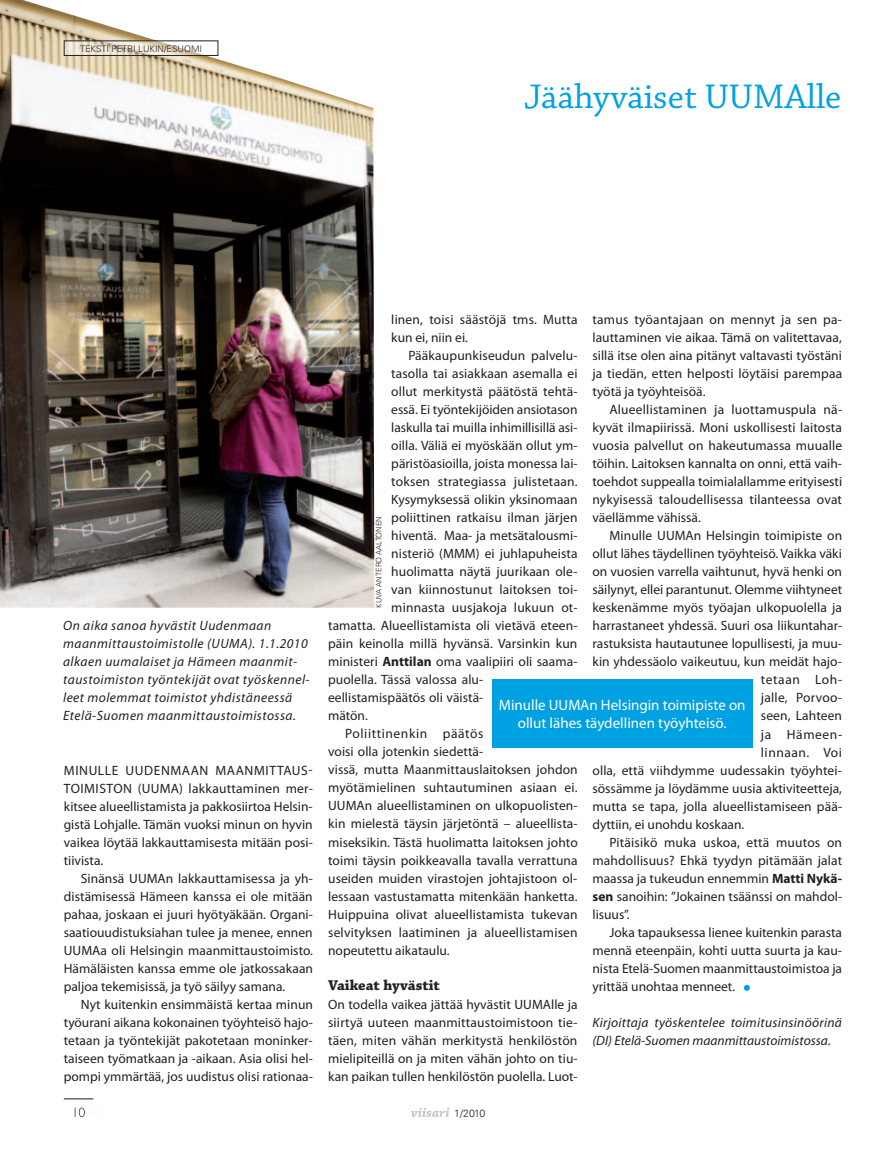
<style>
.page{position:relative;width:893px;height:1149px;background:#fff}
.page>*{position:absolute;margin:0;border:0;box-sizing:border-box;transform-origin:0 0}
.t1{font:36px "Chaparral Pro";color:#00a1e3}
.t2{font:15px/18px "Myriad Pro";color:#fff;text-align:center}
.t3{font:700 15px "Chaparral Pro";color:#231f20}
.t4{font:13.5px/18px "Myriad Pro";letter-spacing:.005em;color:#231f20;text-align:justify}
.t5{font:italic 13.5px/18px "Myriad Pro";letter-spacing:.035em;color:#231f20}
.t6{font:13.5px "Myriad Pro";letter-spacing:.04em;color:#231f20}
.t7{font:300 10.5px "Univers";color:#231f20}
.t8{font:300 9px "Univers";color:#231f20}
.t9{font:300 7.5px "Univers";color:#231f20}
.s1{font-weight:700}
</style>
<div class="page">
<img style="left:66px;top:1099px;width:28px;height:18px">
<svg style="left:75px;top:1107px;width:13px;height:10px"></svg>
<svg style="left:64px;top:1098px;width:29px;height:1px"></svg>
<svg style="left:411px;top:1107px;width:38px;height:9px"></svg>
<img style="left:0;top:0;width:374px;height:607px">
<div style="left:492px;top:679px;width:260px;height:68px;background:#00a1e3"></div>
<svg style="left:744px;top:984px;width:6px;height:6px"></svg>
<svg style="left:206px;top:43px;width:10px;height:11px"></svg>
<img style="left:66px;top:43px;width:140px;height:11px">
<div style="left:64px;top:41px;width:154px;height:15px;border:1px solid #231f20"></div>
<p class="t8" style="left:80px;top:43px;width:124px">TEKSTI PETRI LUKIN/ESUOMI</p>
<h1 class="t1" style="left:524px;top:76px;width:319px">Jäähyväiset UUMAlle</h1>
<p class="t5" style="left:63px;top:616px;width:248px">On aika sanoa hyvästit Uudenmaan maanmittaustoimistolle (UUMA). 1.1.2010 alkaen uumalaiset ja Hämeen maanmit&shy;taustoimiston työntekijät ovat työskennel&shy;leet molemmat toimistot yhdistäneessä Etelä-Suomen maanmittaustoimistossa.</p>
<p class="t4" style="left:64px;top:760px;width:251px">MINULLE UUDENMAAN MAANMITTAUS-TOIMISTON (UUMA) lakkauttaminen mer&shy;kitsee alueellistamista ja pakkosiirtoa Helsin&shy;gistä Lohjalle. Tämän vuoksi minun on hyvin vaikea löytää lakkauttamisesta mitään posi&shy;tiivista.</p>
<p class="t4" style="left:64px;top:868px;width:251px;text-indent:17px">Sinänsä UUMAn lakkauttamisessa ja yh&shy;distämisessä Hämeen kanssa ei ole mitään pahaa, joskaan ei juuri hyötyäkään. Organi&shy;saatiouudistuksiahan tulee ja menee, ennen UUMAa oli Helsingin maanmittaustoimisto.<br>Hämäläisten kanssa emme ole jatkossakaan paljoa tekemisissä, ja työ säilyy samana.</p>
<p class="t4" style="left:64px;top:994px;width:251px;text-indent:17px">Nyt kuitenkin ensimmäistä kertaa minun työurani aikana kokonainen työyhteisö hajo&shy;tetaan ja työntekijät pakotetaan moninker&shy;taiseen työmatkaan ja -aikaan. Asia olisi hel&shy;pompi ymmärtää, jos uudistus olisi rationaa-</p>
<p class="t4" style="left:391px;top:310px;width:188px">linen, toisi säästöjä tms. Mutta kun ei, niin ei.</p>
<p class="t4" style="left:408px;top:346px;width:171px">Pääkaupunkiseudun palvelu-</p>
<p class="t4" style="left:391px;top:364px;width:188px">tasolla tai asiakkaan asemalla ei</p>
<p class="t4" style="left:391px;top:382px;width:188px">ollut merkitystä päätöstä tehtä-</p>
<p class="t4" style="left:391px;top:400px;width:188px">essä. Ei työntekijöiden ansiotason</p>
<p class="t4" style="left:391px;top:418px;width:188px">laskulla tai muilla inhimillisillä asi-</p>
<p class="t4" style="left:391px;top:436px;width:188px">oilla. Väliä ei myöskään ollut ym-</p>
<p class="t4" style="left:391px;top:454px;width:188px">päristöasioilla, joista monessa lai-</p>
<p class="t4" style="left:391px;top:472px;width:188px">toksen strategiassa julistetaan.</p>
<p class="t4" style="left:391px;top:490px;width:188px">Kysymyksessä olikin yksinomaan</p>
<p class="t4" style="left:391px;top:508px;width:188px">poliittinen ratkaisu ilman järjen</p>
<p class="t4" style="left:391px;top:526px;width:188px">hiventä. Maa- ja metsätalousmi-</p>
<p class="t4" style="left:391px;top:544px;width:188px">nisteriö (MMM) ei juhlapuheista</p>
<p class="t4" style="left:391px;top:562px;width:188px">huolimatta näytä juurikaan ole-</p>
<p class="t4" style="left:391px;top:580px;width:188px">van kiinnostunut laitoksen toi-</p>
<p class="t4" style="left:391px;top:598px;width:188px">minnasta uusjakoja lukuun ot-</p>
<p class="t4" style="left:328px;top:616px;width:251px">tamatta. Alueel listamista oli vietävä eteen-</p>
<p class="t4" style="left:328px;top:634px;width:251px">päin keinolla millä hyvänsä. Varsinkin kun</p>
<p class="t4" style="left:328px;top:652px;width:251px">ministeri <span class="s1">Anttilan</span> oma vaalipiiri oli saama-</p>
<p class="t4" style="left:328px;top:670px;width:157px">puolella. Tässä valossa alu-</p>
<p class="t4" style="left:328px;top:688px;width:157px">eellistamispäätös oli väistä-</p>
<p class="t4" style="left:328px;top:706px;width:41px">mätön.</p>
<p class="t6" style="left:345px;top:725px;width:140px">Poliittinenkin päätös</p>
<p class="t4" style="left:328px;top:742px;width:157px">voisi olla jotenkin siedettä-</p>
<p class="t4" style="left:328px;top:760px;width:251px">vissä, mutta Maanmittauslaitoksen johdon</p>
<p class="t4" style="left:328px;top:778px;width:251px">myötämielinen suhtautuminen asiaan ei.</p>
<p class="t4" style="left:328px;top:796px;width:251px">UUMAn alueellistaminen on ulkopuolisten-</p>
<p class="t4" style="left:328px;top:814px;width:251px">kin mielestä täysin järjetöntä – alueellista-</p>
<p class="t4" style="left:328px;top:832px;width:251px">miseksikin. Tästä huolimatta laitoksen johto</p>
<p class="t4" style="left:328px;top:850px;width:251px">toimi täysin poikkeavalla tavalla verrattuna</p>
<p class="t4" style="left:328px;top:868px;width:251px">useiden muiden virastojen johtajistoon ol-</p>
<p class="t4" style="left:328px;top:886px;width:251px">lessaan vastustamatta mitenkään hanketta.</p>
<p class="t4" style="left:328px;top:904px;width:251px">Huippuina olivat alueellistamista tukevan</p>
<p class="t4" style="left:328px;top:922px;width:251px">selvityksen laatiminen ja alueellistamisen</p>
<p class="t4" style="left:328px;top:940px;width:123px">nopeutettu aikataulu.</p>
<p class="t3" style="left:328px;top:975px;width:113px">Vaikeat hyvästit</p>
<p class="t4" style="left:328px;top:994px;width:251px">On todella vaikea jättää hyvästit UUMAlle ja siirtyä uuteen maanmittaustoimistoon tie&shy;täen, miten vähän merkitystä henkilöstön mielipiteillä on ja miten vähän johto on tiu&shy;kan paikan tullen henkilöstön puolella. Luot-</p>
<p class="t4" style="left:592px;top:310px;width:251px">tamus työantajaan on mennyt ja sen pa&shy;lauttaminen vie aikaa. Tämä on valitettavaa, sillä itse olen aina pitänyt valtavasti työstäni ja tiedän, etten helposti löytäisi parempaa työtä ja työyhteisöä.</p>
<p class="t4" style="left:592px;top:400px;width:251px;text-indent:17px">Alueellistaminen ja luottamuspula nä&shy;kyvät ilmapiirissä. Moni uskollisesti laitosta vuosia palvellut on hakeutumassa muualle töihin. Laitoksen kannalta on onni, että vaih&shy;toehdot suppealla toimialallamme erityisesti nykyisessä taloudellisessa tilanteessa ovat väellämme vähissä.</p>
<p class="t4" style="left:609px;top:526px;width:234px">Minulle UUMAn Helsingin toimipiste on</p>
<p class="t4" style="left:592px;top:544px;width:251px">ollut lähes täydellinen työyhteisö. Vaikka väki</p>
<p class="t4" style="left:592px;top:562px;width:251px">on vuosien varrella vaihtunut, hyvä henki on</p>
<p class="t4" style="left:592px;top:580px;width:251px">säilynyt, ellei parantunut. Olemme viihtyneet</p>
<p class="t4" style="left:592px;top:598px;width:251px">keskenämme myös työajan ulkopuolella ja</p>
<p class="t4" style="left:592px;top:616px;width:251px">harrastaneet yhdessä. Suuri osa liikuntahar-</p>
<p class="t4" style="left:592px;top:634px;width:251px">rastuksista hautautunee lopullisesti, ja muu-</p>
<p class="t4" style="left:592px;top:652px;width:251px">kin yhdessäolo vaikeutuu, kun meidät hajo-</p>
<p class="t6" style="left:761px;top:671px;width:83px">tetaan Loh-</p>
<p class="t4" style="left:761px;top:688px;width:83px">jalle, Porvoo-</p>
<p class="t4" style="left:761px;top:706px;width:83px">seen, Lahteen</p>
<p class="t4" style="left:761px;top:724px;width:83px">ja Hämeen-</p>
<p class="t6" style="left:761px;top:743px;width:83px">linnaan. Voi</p>
<p class="t4" style="left:592px;top:760px;width:251px">olla, että viihdymme uudessakin työyhtei-</p>
<p class="t4" style="left:592px;top:778px;width:251px">sössämme ja löydämme uusia aktiviteetteja,</p>
<p class="t4" style="left:592px;top:796px;width:251px">mutta se tapa, jolla alueellistamiseen pää-</p>
<p class="t4" style="left:592px;top:814px;width:153px">dyttiin, ei unohdu koskaan.</p>
<p class="t4" style="left:609px;top:832px;width:234px">Pitäisikö muka uskoa, että muutos on</p>
<p class="t4" style="left:592px;top:850px;width:251px">mahdollisuus? Ehkä tyydyn pitämään jalat</p>
<p class="t4" style="left:592px;top:868px;width:251px">maassa ja tukeudun ennemmin <span class="s1">Matti Nykä-</span></p>
<p class="t4" style="left:592px;top:886px;width:251px"><span class="s1">sen</span> sanoihin: ”Jokainen tsäänssi on mahdol-</p>
<p class="t4" style="left:592px;top:904px;width:39px">lisuus”.</p>
<p class="t4" style="left:609px;top:922px;width:234px">Joka tapauksessa lienee kuitenkin parasta</p>
<p class="t4" style="left:592px;top:940px;width:251px">mennä eteenpäin, kohti uutta suurta ja kau-</p>
<p class="t4" style="left:592px;top:958px;width:251px">nista Etelä-Suomen maanmittaustoimistoa ja</p>
<p class="t4" style="left:592px;top:976px;width:144px">yrittää unohtaa menneet.</p>
<p class="t5" style="left:592px;top:1012px;width:251px">Kirjoittaja työskentelee toimitusinsinöörinä (DI) Etelä-Suomen maanmittaustoimistossa.</p>
<p class="t9" style="left:374px;top:607px;width:93px;rotate:-90deg">KUVA ANTERO AALTONEN</p>
<p class="t2" style="left:499px;top:695px;width:248px">Minulle UUMAn Helsingin toimipiste on ollut lähes täydellinen työyhteisö.</p>
<p class="t7" style="left:454px;top:1106px;width:33px">1/2010</p>
</div>
